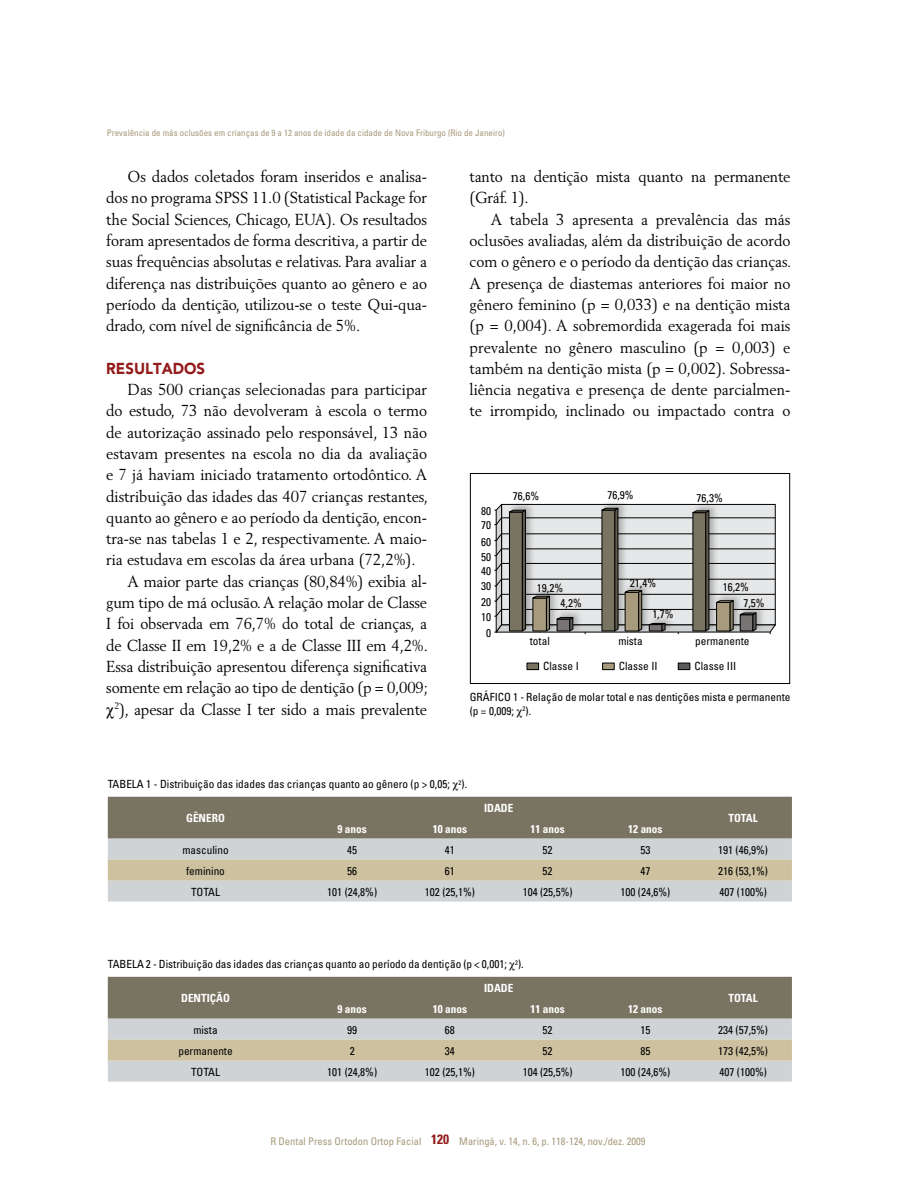
<style>
.page{position:relative;width:918px;height:1188px;background:#fff}
.page>*{position:absolute;margin:0;border:0;box-sizing:border-box;transform-origin:0 0}
.t1{font:15.75px/21.3px "Berling";color:#000;text-align:justify;scale:.95 1}
.t2{font:900 15.75px "Avenir";color:#931b1a;scale:.95 1}
.t3{font:condensed 11.25px/14.7px "Univers";color:#000}
.t4{font:700 condensed 11.25px "Univers";color:#fff}
.t5{font:condensed 10.5px "Univers";color:#a89a7c}
.t6{font:condensed 9px "Univers";color:#a89a7c}
.s1{font-weight:700;font-size:13.5px;color:#931b1a}
</style>
<div class="page">
<svg style="left:108px;top:797px;width:684px;height:105px;background:#ada99d"></svg>
<svg style="left:108px;top:977px;width:684px;height:105px;background:#ada99d"></svg>
<svg style="left:494px;top:504px;width:282px;height:130px;background:#b2b1ae"></svg>
<div style="left:470px;top:473px;width:320px;height:211px;border:1px solid #000"></div>
<div style="left:527px;top:663px;width:12px;height:7px;background:#797362"></div>
<div style="left:527px;top:663px;width:12px;height:7px;border:1px solid #000"></div>
<div style="left:603px;top:663px;width:11px;height:7px;background:#a89a7c"></div>
<div style="left:602px;top:663px;width:13px;height:7px;border:1px solid #000"></div>
<div style="left:678px;top:663px;width:12px;height:7px;background:#5e5c5b"></div>
<div style="left:678px;top:663px;width:12px;height:7px;border:1px solid #000"></div>
<p class="t6" style="left:107px;top:128px;width:400px">Prevalência de más oclusões em crianças de 9 a 12 anos de idade da cidade de Nova Friburgo (Rio de Janeiro)</p>
<p class="t1" style="left:106px;top:166px;width:339px;text-indent:21px">Os dados coletados foram inseridos e analisa&shy;dos no programa SPSS 11.0 (Statistical Package for the Social Sciences, Chicago, EUA). Os resultados foram apresentados de forma descritiva, a partir de suas frequências absolutas e relativas. Para avaliar a diferença nas distribuições quanto ao gênero e ao período da dentição, utilizou-se o teste Qui-qua&shy;drado, com nível de significância de 5%.</p>
<p class="t2" style="left:106px;top:359px;width:106px">RESU LTADOS</p>
<p class="t1" style="left:128px;top:379px;width:317px">Das 500 crianças selecionadas para participar</p>
<p class="t1" style="left:106px;top:400px;width:339px">do estudo, 73 não devolveram à escola o termo</p>
<p class="t1" style="left:106px;top:421px;width:339px">de autorização assinado pelo responsável, 13 não</p>
<p class="t1" style="left:106px;top:443px;width:339px">estavam presentes na escola no dia da avaliação</p>
<p class="t1" style="left:106px;top:464px;width:339px">e 7 já haviam iniciado tratamento ortodôntico. A</p>
<p class="t1" style="left:106px;top:485px;width:340px">distribuição das idades das 407 crianças restantes,</p>
<p class="t1" style="left:106px;top:507px;width:339px">quanto ao gênero e ao período da dentição, encon-</p>
<p class="t1" style="left:106px;top:528px;width:339px">tra-se nas tabelas 1 e 2, respectivamente. A maio-</p>
<p class="t1" style="left:106px;top:549px;width:327px">ria estudava em escolas da área urbana (72,2%).</p>
<p class="t1" style="left:128px;top:570px;width:317px">A maior parte das crianças (80,84%) exibia al-</p>
<p class="t1" style="left:106px;top:592px;width:339px">gum tipo de má oclusão. A relação molar de Classe</p>
<p class="t1" style="left:106px;top:613px;width:339px">I foi observada em 76,7% do total de crianças, a</p>
<p class="t1" style="left:106px;top:634px;width:340px">de Classe II em 19,2% e a de Classe III em 4,2%.</p>
<p class="t1" style="left:106px;top:656px;width:339px">Essa distribuição apresentou diferença significativa</p>
<p class="t1" style="left:106px;top:677px;width:340px">somente em relação ao tipo de dentição (p = 0,009;</p>
<p class="t1" style="left:114px;top:698px;width:331px"><sup>2</sup>), apesar da Classe I ter sido a mais prevalente</p>
<p class="t1" style="left:470px;top:166px;width:339px">tanto na dentição mista quanto na permanente (Gráf. 1).</p>
<p class="t1" style="left:470px;top:208px;width:340px;text-indent:21px">A tabela 3 apresenta a prevalência das más oclusões avaliadas, além da distribuição de acordo com o gênero e o período da dentição das crianças.<br>A presença de diastemas anteriores foi maior no gênero feminino (p = 0,033) e na dentição mista (p = 0,004). A sobremordida exagerada foi mais prevalente no gênero masculino (p = 0,003) e também na dentição mista (p = 0,002). Sobressa&shy;liência negativa e presença de dente parcialmen&shy;te irrompido, inclinado ou impactado contra o</p>
<p class="t3" style="left:481px;top:503px;width:11px;line-height:14px">80<br>70</p>
<p class="t3" style="left:481px;top:534px;width:11px;text-align:justify">60<br>50<br>40<br>30</p>
<p class="t3" style="left:481px;top:595px;width:11px">20<br>10</p>
<p class="t3" style="left:486px;top:625px;width:6px">0</p>
<p class="t3" style="left:513px;top:488px;width:28px">76,6%</p>
<p class="t3" style="left:607px;top:488px;width:28px">76,9%</p>
<p class="t3" style="left:697px;top:490px;width:28px">76,3%</p>
<p class="t3" style="left:561px;top:580px;width:23px;line-height:15.1px;text-indent:-24px">19,2%<br>4,2%</p>
<p class="t3" style="left:630px;top:575px;width:28px">21,4%</p>
<p class="t3" style="left:652px;top:607px;width:23px">1,7%</p>
<p class="t3" style="left:743px;top:579px;width:23px;line-height:15.8px;text-indent:-21px">16,2%<br>7,5%</p>
<p class="t3" style="left:530px;top:633px;width:22px">total</p>
<p class="t3" style="left:618px;top:633px;width:26px">mista</p>
<p class="t3" style="left:695px;top:633px;width:56px">permanente</p>
<p class="t3" style="left:543px;top:659px;width:35px">Classe I</p>
<p class="t3" style="left:619px;top:659px;width:36px">Classe II</p>
<p class="t3" style="left:694px;top:659px;width:36px">Classe III</p>
<p class="t3" style="left:470px;top:690px;width:322px;line-height:13.5px">Gráfico 1 - Relação de molar total e nas dentições mista e permanente (p = 0,009; <sup>2</sup>).</p>
<p class="t3" style="left:108px;top:777px;width:361px">Tabela 1 - Distribuição das idades das crianças quanto ao gênero (p &gt; 0,05; <sup>2</sup>).</p>
<p class="t4" style="left:186px;top:811px;width:40px">Gênero</p>
<p class="t4" style="left:484px;top:801px;width:31px">Idade</p>
<p class="t4" style="left:337px;top:822px;width:31px">9 anos</p>
<p class="t4" style="left:433px;top:822px;width:36px">10 anos</p>
<p class="t4" style="left:530px;top:822px;width:36px">11 anos</p>
<p class="t4" style="left:628px;top:822px;width:36px">12 anos</p>
<p class="t4" style="left:728px;top:811px;width:31px">Total</p>
<p class="t3" style="left:182px;top:842px;width:48px">masculino</p>
<p class="t3" style="left:347px;top:842px;width:11px">45</p>
<p class="t3" style="left:445px;top:842px;width:11px">41</p>
<p class="t3" style="left:543px;top:842px;width:11px">52</p>
<p class="t3" style="left:640px;top:842px;width:11px">53</p>
<p class="t3" style="left:718px;top:842px;width:51px">191 (46,9%)</p>
<p class="t3" style="left:186px;top:863px;width:40px">feminino</p>
<p class="t3" style="left:347px;top:863px;width:11px">56</p>
<p class="t3" style="left:445px;top:863px;width:11px">61</p>
<p class="t3" style="left:543px;top:863px;width:11px">52</p>
<p class="t3" style="left:640px;top:863px;width:11px">47</p>
<p class="t3" style="left:718px;top:863px;width:51px">216 (53,1%)</p>
<p class="t3" style="left:191px;top:884px;width:19px">TOTAL</p>
<p class="t3" style="left:327px;top:884px;width:51px">101 (24,8%)</p>
<p class="t3" style="left:425px;top:884px;width:51px">102 (25,1%)</p>
<p class="t3" style="left:523px;top:884px;width:51px">104 (25,5%)</p>
<p class="t3" style="left:620px;top:884px;width:51px">100 (24,6%)</p>
<p class="t3" style="left:719px;top:884px;width:49px">407 (100%)</p>
<p class="t3" style="left:108px;top:957px;width:417px">Tabela 2 - Distribuição das idades das crianças quanto ao período da dentição (p &lt; 0,001; <sup>2</sup>).</p>
<p class="t4" style="left:181px;top:991px;width:50px">Dentição</p>
<p class="t4" style="left:484px;top:981px;width:31px">Idade</p>
<p class="t4" style="left:337px;top:1002px;width:31px">9 anos</p>
<p class="t4" style="left:433px;top:1002px;width:36px">10 anos</p>
<p class="t4" style="left:530px;top:1002px;width:36px">11 anos</p>
<p class="t4" style="left:628px;top:1002px;width:36px">12 anos</p>
<p class="t4" style="left:728px;top:991px;width:31px">Total</p>
<p class="t3" style="left:193px;top:1022px;width:26px">mista</p>
<p class="t3" style="left:347px;top:1022px;width:11px">99</p>
<p class="t3" style="left:445px;top:1022px;width:11px">68</p>
<p class="t3" style="left:543px;top:1022px;width:11px">52</p>
<p class="t3" style="left:640px;top:1022px;width:11px">15</p>
<p class="t3" style="left:718px;top:1022px;width:51px">234 (57,5%)</p>
<p class="t3" style="left:178px;top:1043px;width:56px">permanente</p>
<p class="t3" style="left:350px;top:1043px;width:6px">2</p>
<p class="t3" style="left:445px;top:1043px;width:11px">34</p>
<p class="t3" style="left:543px;top:1043px;width:11px">52</p>
<p class="t3" style="left:640px;top:1043px;width:11px">85</p>
<p class="t3" style="left:718px;top:1043px;width:51px">173 (42,5%)</p>
<p class="t3" style="left:191px;top:1064px;width:31px">Total</p>
<p class="t3" style="left:327px;top:1064px;width:51px">101 (24,8%)</p>
<p class="t3" style="left:425px;top:1064px;width:51px">102 (25,1%)</p>
<p class="t3" style="left:523px;top:1064px;width:51px">104 (25,5%)</p>
<p class="t3" style="left:620px;top:1064px;width:51px">100 (24,6%)</p>
<p class="t3" style="left:719px;top:1064px;width:49px">407 (100%)</p>
<p class="t5" style="left:270px;top:1134px;width:377px">R Dental Press Ortodon Ortop Facial <span class="s1">120</span> Maringá, v. 14, n. 6, p. 118-124, nov./dez. 2009</p>
</div>
